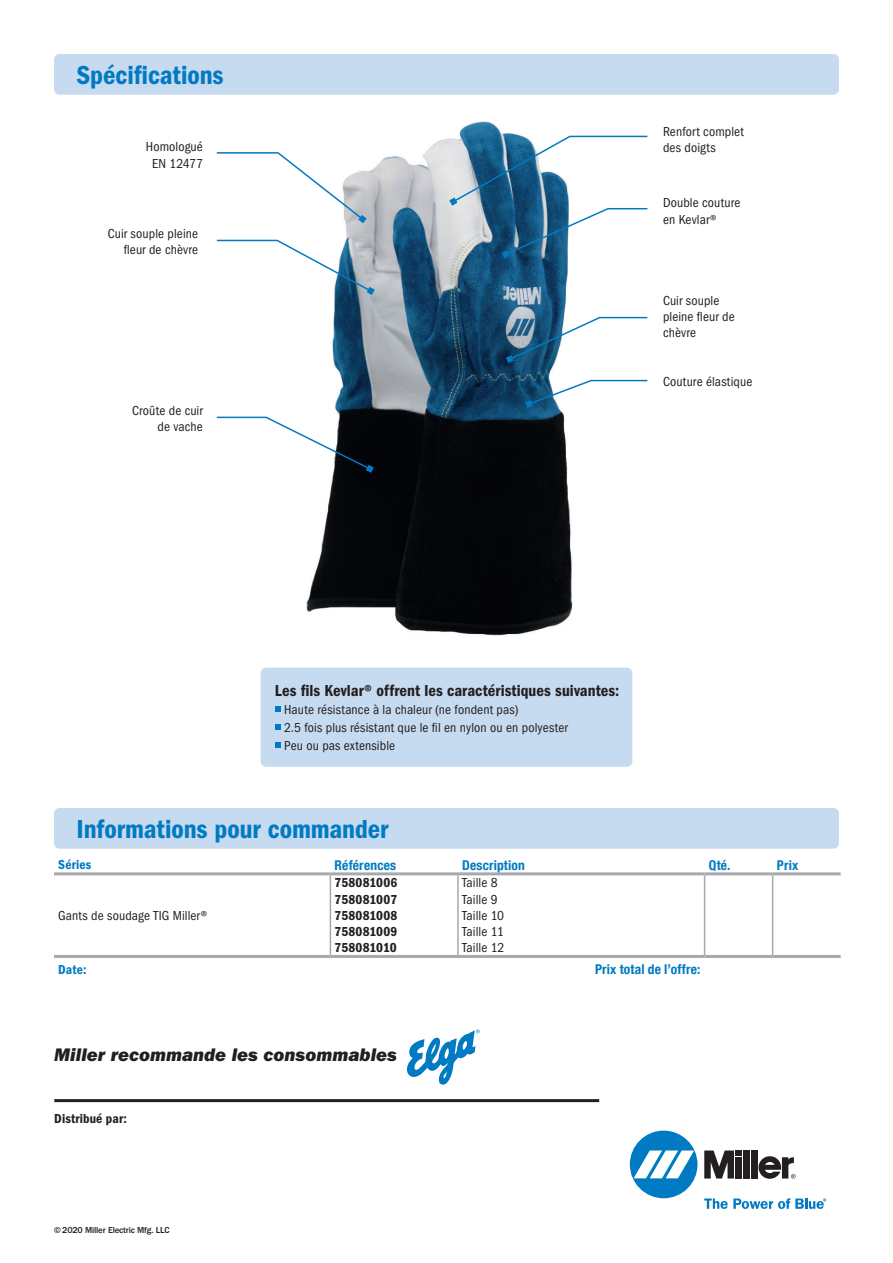
<style>
.page{position:relative;width:893px;height:1263px;background:#fff}
.page>*{position:absolute;margin:0;border:0;box-sizing:border-box;transform-origin:0 0}
.t1{font:27px "ITC Franklin Gothic Std Dm Cd";letter-spacing:-.005em;color:#007ac2}
.t2{font:18.9px "ITC Franklin Gothic Std Hvy It";color:#231f20}
.t3{font:16.5px "ITC Franklin Gothic Std Dm Cd";color:#231f20}
.t4{font:condensed 13.5px/16.2px "ITC Franklin Gothic Std";letter-spacing:.01em;color:#231f20}
.t5{font:13.5px/16.2px "ITC Franklin Gothic Std Dm Cd";letter-spacing:.015em;color:#231f20;text-align:justify}
.t6{font:700 condensed 13.5px "Helvetica Neue LT Com";letter-spacing:.01em;color:#007ac2}
.t7{font:13.5px "ITC Franklin Gothic Std Dm Cd";letter-spacing:.01em;color:#007ac2}
.t8{font:700 condensed 12px "Helvetica";letter-spacing:-.01em;color:#231f20}
.t9{font:500 9px "ITC Franklin Gothic Std";letter-spacing:-.02em;color:#231f20}
</style>
<div class="page">
<img style="left:306px;top:121px;width:267px;height:515px">
<div style="left:54px;top:54px;width:785px;height:41px;background:#c6daf0;border-radius:5px"></div>
<svg style="left:216px;top:151px;width:151px;height:72px"></svg>
<svg style="left:216px;top:239px;width:159px;height:56px"></svg>
<svg style="left:216px;top:416px;width:158px;height:57px"></svg>
<svg style="left:449px;top:135px;width:199px;height:123px"></svg>
<svg style="left:506px;top:316px;width:142px;height:47px"></svg>
<svg style="left:525px;top:379px;width:123px;height:29px"></svg>
<hr style="left:54px;top:872px;width:276px;height:3px;background:#a8a9ad">
<hr style="left:330px;top:872px;width:128px;height:3px;background:#a8a9ad">
<hr style="left:458px;top:872px;width:247px;height:3px;background:#a8a9ad">
<hr style="left:705px;top:872px;width:68px;height:3px;background:#a8a9ad">
<hr style="left:773px;top:872px;width:68px;height:3px;background:#a8a9ad">
<hr style="left:330px;top:875px;width:1px;height:80px;background:#a8a9ad">
<hr style="left:457px;top:875px;width:2px;height:80px;background:#a8a9ad">
<hr style="left:54px;top:955px;width:276px;height:3px;background:#a8a9ad">
<hr style="left:330px;top:955px;width:128px;height:3px;background:#a8a9ad">
<hr style="left:458px;top:955px;width:247px;height:3px;background:#a8a9ad">
<hr style="left:705px;top:955px;width:68px;height:3px;background:#a8a9ad">
<hr style="left:773px;top:955px;width:68px;height:3px;background:#a8a9ad">
<hr style="left:704px;top:875px;width:1px;height:80px;background:#a8a9ad">
<hr style="left:772px;top:875px;width:1px;height:80px;background:#a8a9ad">
<div style="left:630px;top:1130px;width:67px;height:68px;background:#007ac2;border-radius:50%"></div>
<svg style="left:634px;top:1150px;width:60px;height:28px"></svg>
<div style="left:743px;top:1150px;width:7px;height:28px;background:#231f20"></div>
<div style="left:751px;top:1150px;width:7px;height:28px;background:#231f20"></div>
<svg style="left:704px;top:1150px;width:38px;height:28px"></svg>
<svg style="left:758px;top:1156px;width:38px;height:23px"></svg>
<svg style="left:704px;top:1198px;width:122px;height:11px"></svg>
<hr style="left:54px;top:1099px;width:545px;height:3px;background:#231f20">
<div style="left:54px;top:808px;width:785px;height:41px;background:#c6daf0;border-radius:5px"></div>
<div style="left:261px;top:668px;width:371px;height:99px;background:#c6daf0;border-radius:5px"></div>
<svg style="left:275px;top:706px;width:6px;height:6px"></svg>
<svg style="left:275px;top:724px;width:6px;height:6px"></svg>
<svg style="left:275px;top:742px;width:6px;height:6px"></svg>
<svg style="left:406px;top:1029px;width:74px;height:56px"></svg>
<h1 class="t1" style="left:77px;top:59px;width:149px">Spécifications</h1>
<p class="t4" style="left:146px;top:139px;width:58px;text-align:center">Homologué<br>EN 12477</p>
<p class="t4" style="left:108px;top:226px;width:92px;text-align:right">Cuir souple pleine fleur de chèvre</p>
<p class="t4" style="left:132px;top:402px;width:72px;text-align:right">Croûte de cuir de vache</p>
<p class="t4" style="left:663px;top:123px;width:82px">Renfort complet des doigts</p>
<p class="t4" style="left:663px;top:195px;width:79px">Double couture en Kevlar®</p>
<p class="t4" style="left:663px;top:292px;width:73px">Cuir souple pleine fleur de chèvre</p>
<p class="t4" style="left:663px;top:373px;width:91px">Couture élastique</p>
<p class="t3" style="left:275px;top:681px;width:346px">Les fils Kevlar® offrent les caractéristiques suivantes:</p>
<p class="t4" style="left:284px;top:700px;width:285px;line-height:18px">Haute résistance à la chaleur (ne fondent pas)<br>2.5 fois plus résistant que le fil en nylon ou en polyester<br>Peu ou pas extensible</p>
<h1 class="t1" style="left:77px;top:813px;width:313px">Informations pour commander</h1>
<p class="t7" style="left:58px;top:857px;width:35px">Séries</p>
<p class="t6" style="left:335px;top:857px;width:63px">Références</p>
<p class="t6" style="left:462px;top:857px;width:64px">Description</p>
<p class="t6" style="left:709px;top:857px;width:23px">Qté.</p>
<p class="t6" style="left:777px;top:857px;width:23px">Prix</p>
<p class="t4" style="left:58px;top:907px;width:151px">Gants de soudage TIG Miller®</p>
<p class="t5" style="left:335px;top:875px;width:64px">758081006<br>758081007<br>758081008<br>758081009<br>758081010</p>
<p class="t4" style="left:462px;top:875px;width:44px">Taille 8<br>Taille 9<br>Taille 10<br>Taille 11<br>Taille 12</p>
<p class="t7" style="left:58px;top:962px;width:30px">Date:</p>
<p class="t6" style="left:595px;top:961px;width:107px">Prix total de l’offre:</p>
<h2 class="t2" style="left:54px;top:1044px;width:344px">Miller recommande les consommables</h2>
<p class="t5" style="left:54px;top:1111px;width:74px">Distribué par:</p>
<p class="t8" style="left:54px;top:1111px;width:72px">Distributed by:</p>
<p class="t9" style="left:54px;top:1225px;width:117px">© 2020 Miller Electric Mfg. LLC</p>
</div>
